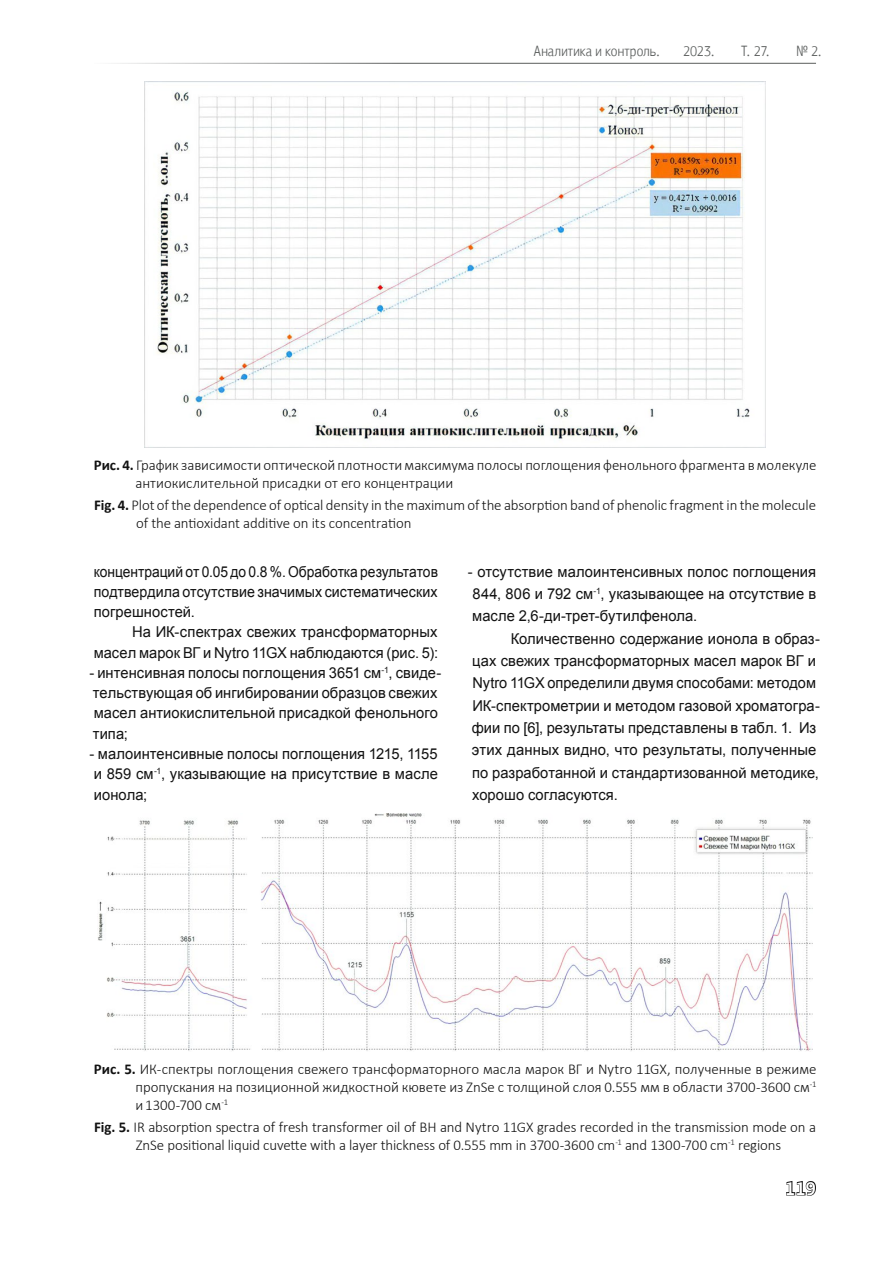
<style>
.page{position:relative;width:893px;height:1263px;background:#fff}
.page>*{position:absolute;margin:0;border:0;box-sizing:border-box;transform-origin:0 0}
.pictPodp{font:300 15px/18px "Calibri";letter-spacing:-.005em;color:#121212}
.txt_1{font:15px/22.4px "Arial";letter-spacing:.005em;color:#121212;text-align:right}
.txt_Left_just{font:15px/20.2px "Arial";letter-spacing:.005em;color:#121212;text-align:justify}
.txt_1-2{font:15px/20.2px "Arial";letter-spacing:.005em;color:#121212;text-align:justify;scale:.92 1}
.s1{font-weight:700}
</style>
<div class="page">
<hr style="left:94px;top:63px;width:722px;height:1px;background:#6d6f6e">
<img style="left:145px;top:81px;width:621px;height:367px">
<img style="left:98px;top:813px;width:714px;height:238px">
<p class="pictPodp" style="left:135px;top:456px;width:683px;text-indent:-42px"><span class="s1">Рис. 4.</span> График зависимости оптической плотности максимума полосы поглощения фенольного фрагмента в молекуле антиокислительной присадки от его концентрации</p>
<p class="pictPodp" style="left:136px;top:496px;width:681px;text-indent:-42px"><span class="s1">Fig. 4.</span> Plot of the dependence of optical density in the maximum of the absorption band of phenolic fragment in the molecule of the antioxidant additive on its concentration</p>
<p class="txt_1-2" style="left:94px;top:561px;width:376px">концентраций от 0.05 до 0.8 %. Обработка результатов подтвердила отсутствие значимых систематических погрешностей.</p>
<p class="txt_1" style="left:94px;top:622px;width:346px;line-height:20.2px">На ИК-спектрах свежих трансформаторных масел марок ВГ и Nytro 11GX наблюдаются (рис. 5):</p>
<p class="txt_Left_just" style="left:89px;top:663px;width:354px;text-align:left">- интенсивная полосы поглощения 3651 см<sup>-1</sup>, свиде&shy;тельствующая об ингибировании образцов свежих масел антиокислительной присадкой фенольного типа;</p>
<p class="txt_Left_just" style="left:89px;top:744px;width:350px">- малоинтенсивные полосы поглощения 1215, 1155 и 859 см<sup>-1</sup>, указывающие на присутствие в масле ионола;</p>
<p class="txt_Left_just" style="left:468px;top:560px;width:350px;line-height:22.4px">- отсутствие малоинтенсивных полос поглощения 844, 806 и 792 см<sup>-1</sup>, указывающее на отсутствие в масле 2,6-ди-трет-бутилфенола.</p>
<p class="txt_1" style="left:472px;top:627px;width:350px;text-align:left;text-indent:39px">Количественно содержание ионола в образ&shy;цах свежих трансформаторных масел марок ВГ и Nytro 11GX определили двумя способами: методом ИК-спектрометрии и методом газовой хроматогра&shy;фии по [6], результаты представлены в табл. 1. Из этих данных видно, что результаты, полученные по разработанной и стандартизованной методике, хорошо согласуются.</p>
<p class="pictPodp" style="left:136px;top:1060px;width:682px;text-align:justify;text-indent:-42px"><span class="s1">Рис. 5.</span> ИК-спектры поглощения свежего трансформаторного масла марок ВГ и Nytro 11GX, полученные в режиме пропускания на позиционной жидкостной кювете из ZnSe с толщиной слоя 0.555 мм в области 3700-3600 см<sup>-1 </sup>и1300-700 см<sup>-1</sup></p>
<p class="pictPodp" style="left:94px;top:1118px;width:723px;text-align:center"><span class="s1">Fig. 5.</span> IR absorption spectra of fresh transformer oil of BH and Nytro 11GX grades recorded in the transmission mode on a<br>ZnSe positional liquid cuvette with a layer thickness of 0.555 mm in 3700-3600 cm<sup>-1</sup> and 1300-700 cm<sup>-1</sup> regions</p>
</div>
